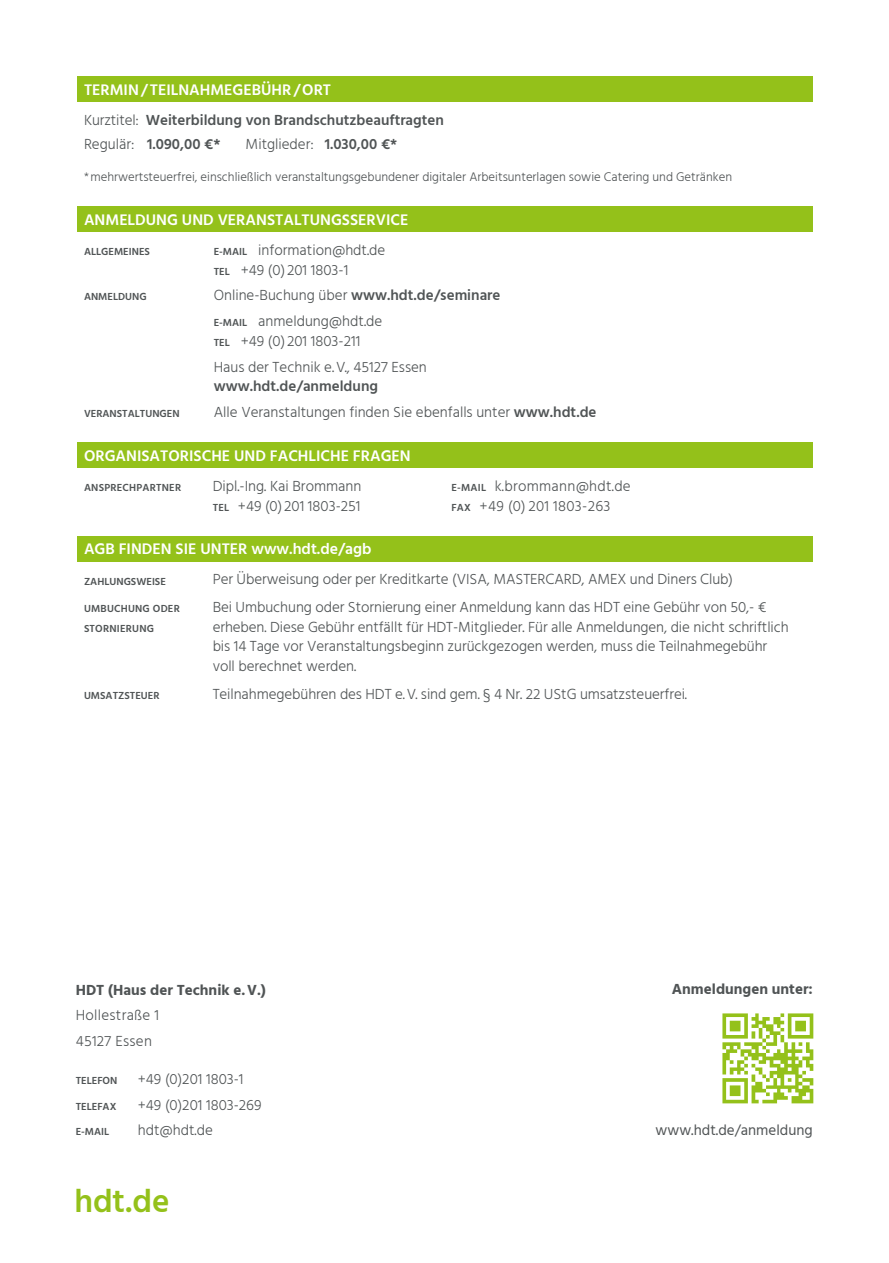
<style>
.page{position:relative;width:889px;height:1263px;background:#fff}
.page>*{position:absolute;margin:0;border:0;box-sizing:border-box;transform-origin:0 0}
.t1{font:600 33px "Hind";color:#94c11a}
.t2{font:600 15.75px "Hind";color:#fff}
.t3{font:300 15px/19.5px "Hind";letter-spacing:-.005em;color:#505455}
.t4{font:600 15px "Hind";color:#505455}
.t5{font:700 15px/25.5px "Hind";color:#505455}
.t6{font:300 15px/19.5px "Hind";letter-spacing:.02em;color:#505455}
.t7{font:15px "Hind";color:#505455}
.t8{font:300 12.75px "Hind";color:#505455}
.t9{font:600 10.5px "Hind";color:#505455}
.t10{font:600 10.5px/19.8px "Hind";letter-spacing:.02em;color:#505455}
.s1{font-weight:300}
.s2{font-weight:600}
.s3{font-weight:600;font-size:10.5px}
</style>
<div class="page">
<div style="left:77px;top:207px;width:735px;height:25px;background:#94c11a"></div>
<div style="left:77px;top:443px;width:735px;height:25px;background:#94c11a"></div>
<div style="left:77px;top:536px;width:735px;height:25px;background:#94c11a"></div>
<div style="left:77px;top:77px;width:735px;height:25px;background:#94c11a"></div>
<img style="left:722px;top:1013px;width:92px;height:91px">
<p class="t2" style="left:84px;top:78px;width:249px">TERMIN/TEILNAHMEGEBÜHR/ORT</p>
<p class="t4" style="left:84px;top:109px;width:361px"><span class="s1">Kurztitel:</span> Weiterbildung von Brandschutzbeauftragten</p>
<p class="t4" style="left:84px;top:134px;width:138px"><span class="s1">Regulär:</span> 1.090,00 €*</p>
<p class="t3" style="left:246px;top:135px;width:153px">Mitglieder: <span class="s2">1.030,00 €*</span></p>
<p class="t8" style="left:84px;top:169px;width:649px">*mehrwertsteuerfrei, einschließlich veranstaltungsgebundener digitaler Arbeitsunterlagen sowie Catering und Getränken</p>
<p class="t2" style="left:84px;top:209px;width:326px">ANMELDUNG UND VERANSTALTUNGSSERVICE</p>
<p class="t9" style="left:84px;top:244px;width:68px">ALLGEMEINES</p>
<p class="t3" style="left:214px;top:241px;width:173px"><span class="s3">E-MAIL</span> information@hdt.de<br><span class="s3">TEL</span> +49 (0) 201 1803-1</p>
<p class="t9" style="left:84px;top:290px;width:64px">ANMELDUNG</p>
<p class="t4" style="left:214px;top:285px;width:288px"><span class="s1">Online-Buchung über</span> www.hdt.de/seminare</p>
<p class="t3" style="left:214px;top:312px;width:170px"><span class="s3">E-MAIL</span> anmeldung@hdt.de<br><span class="s3">TEL</span> +49 (0) 201 1803-211</p>
<p class="t3" style="left:214px;top:358px;width:215px">Haus der Technik e.V., 45127 Essen <span class="s2">www.hdt.de/anmeldung</span></p>
<p class="t9" style="left:84px;top:406px;width:97px">VERANSTALTUNGEN</p>
<p class="t3" style="left:214px;top:403px;width:384px">Alle Veranstaltungen finden Sie ebenfalls unter <span class="s2">www.hdt.de</span></p>
<p class="t2" style="left:84px;top:444px;width:328px">ORGANISATORISCHE UND FACHLICHE FRAGEN</p>
<p class="t10" style="left:84px;top:478px;width:99px">ANSPRECHPARTNER</p>
<p class="t3" style="left:213px;top:477px;width:150px">Dipl.-Ing. Kai Brommann<br><span class="s3">TEL</span> +49 (0) 201 1803-251</p>
<p class="t6" style="left:451px;top:477px;width:181px"><span class="s3">E-MAIL</span> k.brommann@hdt.de<br><span class="s3">FAX</span> +49 (0) 201 1803-263</p>
<p class="t2" style="left:84px;top:538px;width:289px">AGB FINDEN SIE UNTER www.hdt.de/agb</p>
<p class="t9" style="left:84px;top:574px;width:83px">ZAHLUNGSWEISE</p>
<p class="t10" style="left:84px;top:600px;width:97px">UMBUCHUNG ODER<br>STORNIERUNG</p>
<p class="t9" style="left:84px;top:688px;width:77px">UMSATZSTEUER</p>
<p class="t3" style="left:213px;top:570px;width:522px">Per Überweisung oder per Kreditkarte (VISA, MASTERCARD, AMEX und Diners Club)</p>
<p class="t3" style="left:213px;top:598px;width:577px">Bei Umbuchung oder Stornierung einer Anmeldung kann das HDT eine Gebühr von 50,- € erheben. Diese Gebühr entfällt für HDT-Mitglieder. Für alle Anmeldungen, die nicht schriftlich bis 14 Tage vor Veranstaltungsbeginn zurückgezogen werden, muss die Teilnahmegebühr voll berechnet werden.</p>
<p class="t3" style="left:213px;top:685px;width:476px">Teilnahmegebühren des HDT e.V. sind gem. § 4 Nr. 22 UStG umsatzsteuerfrei.</p>
<p class="t5" style="left:76px;top:977px;width:192px">HDT (Haus der Technik e.V.)<br><span class="s1">Hollestraße 1<br>45127 Essen</span></p>
<p class="t9" style="left:76px;top:1073px;width:43px">TELEFON</p>
<p class="t3" style="left:138px;top:1070px;width:107px">+49 (0)201 1803-1</p>
<p class="t9" style="left:76px;top:1099px;width:42px">TELEFAX</p>
<p class="t3" style="left:138px;top:1096px;width:125px">+49 (0)201 1803-269</p>
<p class="t9" style="left:76px;top:1124px;width:35px">E-MAIL</p>
<p class="t3" style="left:138px;top:1121px;width:76px">hdt@hdt.de</p>
<p class="t1" style="left:74px;top:1178px;width:97px">hdt.de</p>
<p class="t5" style="left:672px;top:976px;width:142px">Anmeldungen unter:</p>
<p class="t7" style="left:655px;top:1120px;width:159px">www.hdt.de/anmeldung</p>
</div>
